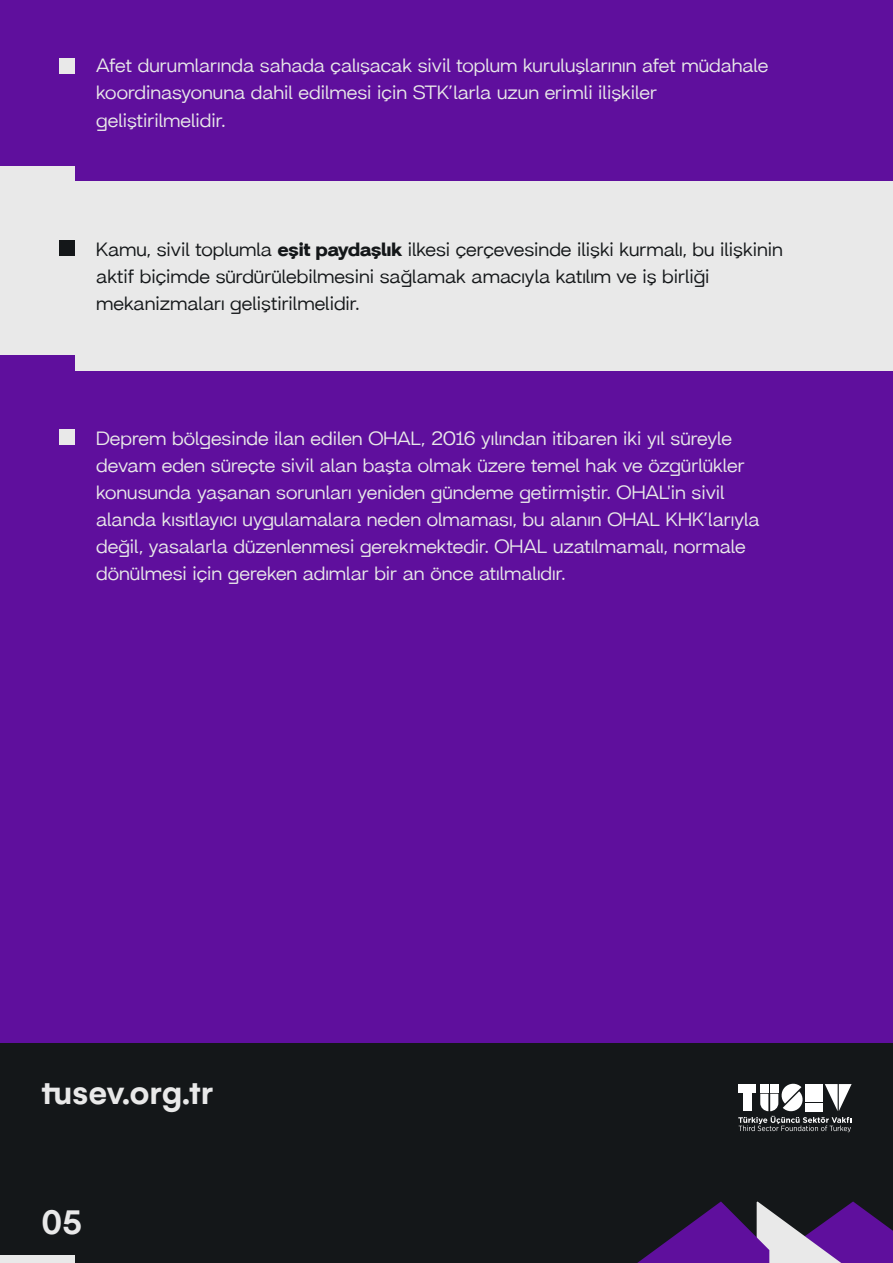
<style>
.page{position:relative;width:893px;height:1263px;background:#fff}
.page>*{position:absolute;margin:0;border:0;box-sizing:border-box;transform-origin:0 0}
.t1{font:600 36px "Gelion";color:#e9e9e9}
.t2{font:21px/27px "Britanica";color:#e9e9e9}
.t3{font:21px/27px "Britanica";color:#141719}
.s1{font-weight:800}
</style>
<div class="page">
<div style="left:0;top:1042px;width:893px;height:221px;background:#141719"></div>
<div style="left:0;top:1255px;width:74px;height:8px;background:#e9e9e9"></div>
<div style="left:0;top:0;width:893px;height:182px;background:#5f0f9d"></div>
<div style="left:59px;top:59px;width:15px;height:15px;background:#e9e9e9"></div>
<div style="left:0;top:182px;width:893px;height:189px;background:#e9e9e9"></div>
<div style="left:0;top:167px;width:74px;height:15px;background:#e9e9e9"></div>
<div style="left:59px;top:240px;width:15px;height:15px;background:#141719"></div>
<div style="left:0;top:371px;width:893px;height:671px;background:#5f0f9d"></div>
<div style="left:0;top:356px;width:74px;height:15px;background:#5f0f9d"></div>
<div style="left:59px;top:429px;width:15px;height:16px;background:#e9e9e9"></div>
<svg style="left:637px;top:1201px;width:256px;height:62px"></svg>
<svg style="left:738px;top:1083px;width:114px;height:49px"></svg>
<p class="t2" style="left:96px;top:52px;width:674px">Afet durumlarında sahada çalışacak sivil toplum kuruluşlarının afet müdahale koordinasyonuna dahil edilmesi için STK’larla uzun erimli ilişkiler geliştirilmelidir.</p>
<p class="t3" style="left:96px;top:236px;width:688px">Kamu, sivil toplumla <span class="s1">eşit paydaşlık</span> ilkesi çerçevesinde ilişki kurmalı, bu ilişkinin aktif biçimde sürdürülebilmesini sağlamak amacıyla katılım ve iş birliği mekanizmaları geliştirilmelidir.</p>
<p class="t2" style="left:96px;top:425px;width:665px">Deprem bölgesinde ilan edilen OHAL, 2016 yılından itibaren iki yıl süreyle devam eden süreçte sivil alan başta olmak üzere temel hak ve özgürlükler konusunda yaşanan sorunları yeniden gündeme getirmiştir. OHAL'in sivil alanda kısıtlayıcı uygulamalara neden olmaması, bu alanın OHAL KHK’larıyla değil, yasalarla düzenlenmesi gerekmektedir. OHAL uzatılmamalı, normale dönülmesi için gereken adımlar bir an önce atılmalıdır.</p>
<h1 class="t1" style="left:41px;top:1069px;width:173px">tusev.org.tr</h1>
<h1 class="t1" style="left:41px;top:1200px;width:43px">05</h1>
</div>
